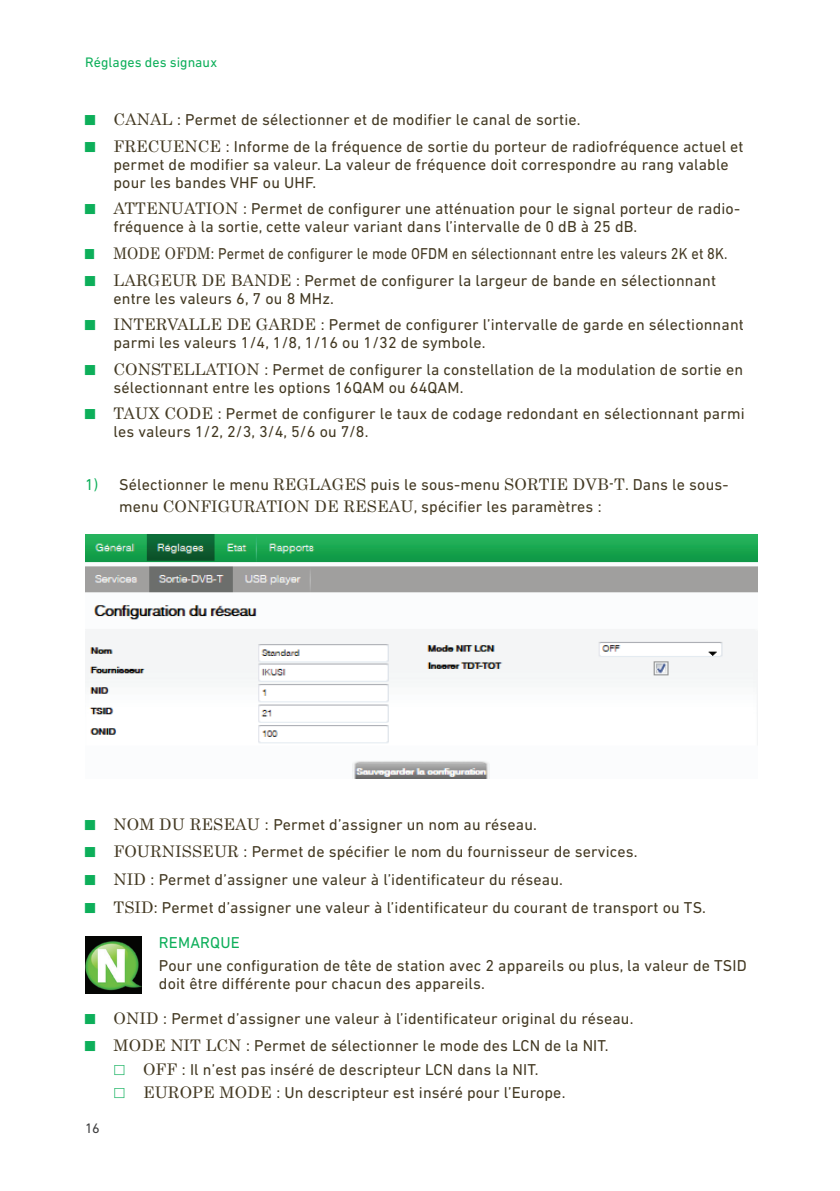
<style>
.page{position:relative;width:840px;height:1191px;background:#fff}
.page>*{position:absolute;margin:0;border:0;box-sizing:border-box;transform-origin:0 0}
.t1{font:16px/26.6px "DIN Next LT Pro";letter-spacing:.01em;color:#433922}
.t2{font:16px/26.6px "DIN Next LT Pro";letter-spacing:.01em;color:#433922;scale:.9 1}
.t3{font:16px "DIN Next LT Pro";letter-spacing:.01em;color:#0daf5a}
.t4{font:14px "DIN Next LT Pro";letter-spacing:.005em;color:#0daf5a}
.t5{font:14px "DIN Next LT Pro";color:#3e3e3f}
.s1{font-family:"Century"}
.s2{color:#0daf5a}
</style>
<div class="page">
<img style="left:85px;top:534px;width:671px;height:245px">
<img style="left:85px;top:936px;width:57px;height:57px">
<p class="t4" style="left:85px;top:54px;width:133px">Réglages des signaux</p>
<p class="t1" style="left:113px;top:106px;width:631px"><span class="s1">CANAL</span> : Permet de sélectionner et de modifier le canal de sortie.<br><span class="s1">FRECUENCE</span> : Informe de la fréquence de sortie du porteur de radiofréquence actuel et</p>
<p class="t1" style="left:113px;top:155px;width:616px;line-height:18px">permet de modifier sa valeur. La valeur de fréquence doit correspondre au rang valable pour les bandes VHF ou UHF.</p>
<p class="t1" style="left:113px;top:200px;width:627px;line-height:18px"><span class="s1">ATTENUATION</span> : Permet de configurer une atténuation pour le signal porteur de radio&shy;fréquence à la sortie, cette valeur variant dans l’intervalle de 0 dB à 25 dB.</p>
<p class="t2" style="left:113px;top:240px;width:683px"><span class="s1">MODE OFDM</span>: Permet de configurer le mode OFDM en sélectionnant entre les valeurs 2K et 8K.<br><span class="s1">LARGEUR DE BANDE</span> : Permet de configurer la largeur de bande en sélectionnant</p>
<p class="t1" style="left:113px;top:284px;width:631px">entre les valeurs 6, 7 ou 8 MHz.<br><span class="s1">INTERVALLE DE GARDE</span> : Permet de configurer l’intervalle de garde en sélectionnant</p>
<p class="t1" style="left:113px;top:329px;width:630px">parmi les valeurs 1/4, 1/8, 1/16 ou 1/32 de symbole.<br><span class="s1">CONSTELLATION</span> : Permet de configurer la constellation de la modulation de sortie en</p>
<p class="t1" style="left:113px;top:373px;width:632px">sélectionnant entre les options 16QAM ou 64QAM.<br><span class="s1">TAUX CODE</span> : Permet de configurer le taux de codage redondant en sélectionnant parmi</p>
<p class="t1" style="left:113px;top:418px;width:256px">les valeurs 1/2, 2/3, 3/4, 5/6 ou 7/8.</p>
<p class="t1" style="left:119px;top:473px;width:610px;line-height:22px;text-indent:-34px"><span class="s2">1)</span> Sélectionner le menu <span class="s1">REGLAGES</span> puis le sous-menu <span class="s1">SORTIE DVB-T</span>. Dans le sous&shy;menu <span class="s1">CONFIGURATION DE RESEAU</span>, spécifier les paramètres :</p>
<p class="t5" style="left:85px;top:1120px;width:16px">16</p>
<p class="t1" style="left:113px;top:810px;width:593px;line-height:27.6px"><span class="s1">NOM DU RESEAU</span> : Permet d’assigner un nom au réseau.<br><span class="s1">FOURNISSEUR</span> : Permet de spécifier le nom du fournisseur de services.<br><span class="s1">NID</span> : Permet d’assigner une valeur à l’identificateur du réseau.<br><span class="s1">TSID</span>: Permet d’assigner une valeur à l’identificateur du courant de transport ou TS.</p>
<p class="t3" style="left:159px;top:933px;width:82px">REMARQUE</p>
<p class="t1" style="left:159px;top:956px;width:589px;line-height:18px">Pour une configuration de tête de station avec 2 appareils ou plus, la valeur de TSID doit être différente pour chacun des appareils.</p>
<p class="t1" style="left:113px;top:1005px;width:521px"><span class="s1">ONID</span> : Permet d’assigner une valeur à l’identificateur original du réseau.<br><span class="s1">MODE NIT LCN</span> : Permet de sélectionner le mode des LCN de la NIT.</p>
<p class="t1" style="left:143px;top:1057px;width:423px;line-height:23.6px"><span class="s1">OFF</span> : Il n’est pas inséré de descripteur LCN dans la NIT.<br><span class="s1">EUROPE MODE</span> : Un descripteur est inséré pour l’Europe.</p>
</div>
